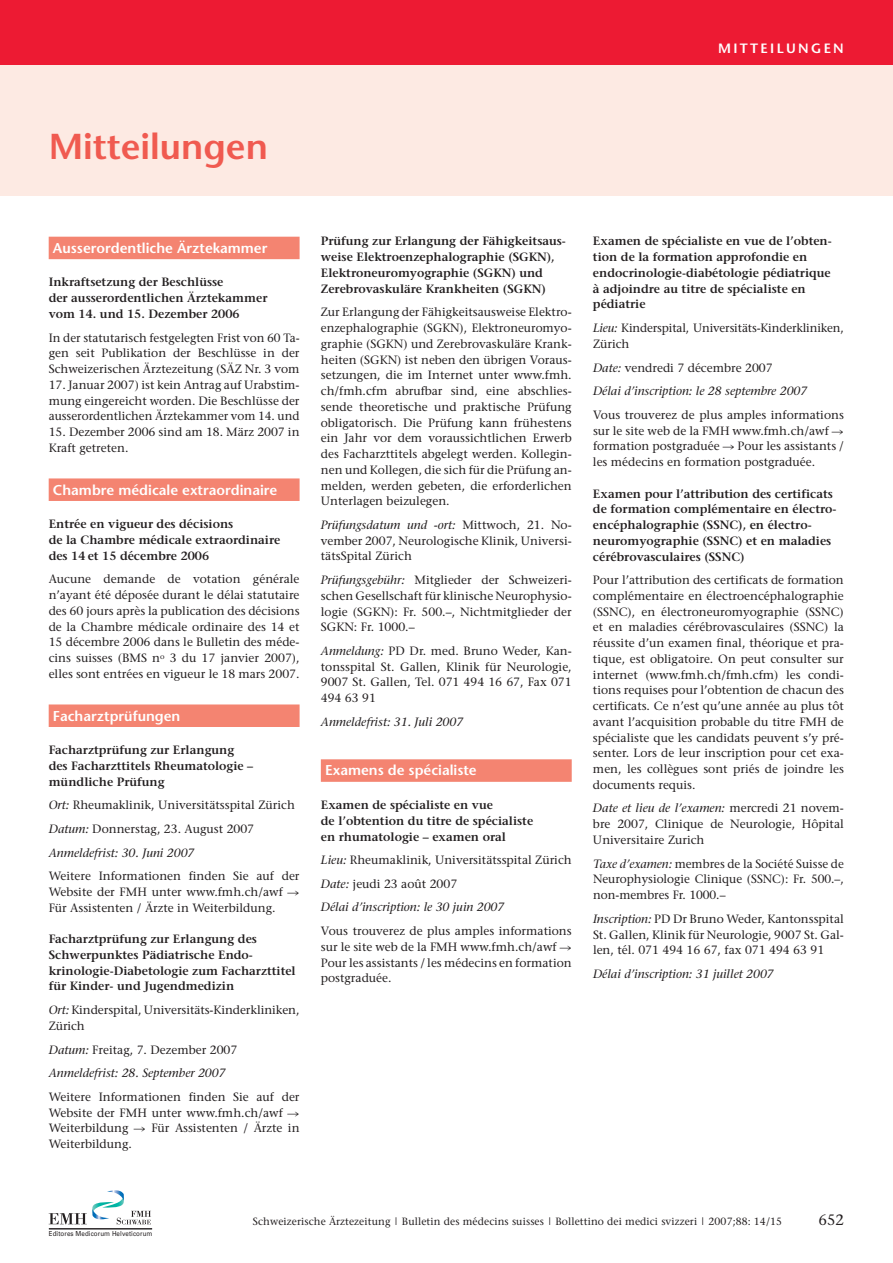
<style>
.page{position:relative;width:893px;height:1263px;background:#fff}
.page>*{position:absolute;margin:0;border:0;box-sizing:border-box;transform-origin:0 0}
.t1{font:600 36px "Stone Sans";color:#f05a50}
.t2{font:15px "Stone Serif";color:#231f20}
.t3{font:600 14.25px "Stone Sans";color:#fff}
.t4{font:600 13.5px "Stone Sans";letter-spacing:.17em;color:#fff}
.t5{font:12px/15.8px "Stone Serif";color:#231f20;text-align:justify}
.t6{font:600 12px/15.8px "Stone Serif";color:#231f20}
.t7{font:italic 12px/23.7px "Stone Serif";color:#231f20}
.t8{font:10.5px "Stone Serif";letter-spacing:.01em;color:#231f20}
.t9{font:6.9px "Univers";letter-spacing:.015em;color:#231f20;scale:.9 1}
.s1{font-style:italic}
.s2{font-family:"European Pi Four"}
.s3{font-style:normal}
</style>
<div class="page">
<div style="left:0;top:64px;width:893px;height:132px;background:#fdeae3"></div>
<div style="left:49px;top:237px;width:251px;height:22px;background:#f48471"></div>
<div style="left:49px;top:478px;width:251px;height:23px;background:#f48471"></div>
<div style="left:49px;top:704px;width:251px;height:23px;background:#f48471"></div>
<div style="left:321px;top:759px;width:251px;height:23px;background:#f48471"></div>
<svg style="left:49px;top:1190px;width:102px;height:34px"></svg>
<hr style="left:49px;top:1228px;width:103px;height:1px;background:#231f20">
<div style="left:0;top:0;width:893px;height:64px;background:#ed1a33"></div>
<p class="t4" style="left:718px;top:42px;width:127px">MITTEILUNGEN</p>
<h1 class="t1" style="left:49px;top:132px;width:221px">Mitteilungen</h1>
<p class="t3" style="left:53px;top:242px;width:216px">Ausserordentliche Ärztekammer</p>
<p class="t6" style="left:49px;top:275px;width:220px">Inkraftsetzung der Beschlüsse<br>der ausserordentlichen Ärztekammer vom 14. und 15. Dezember 2006</p>
<p class="t5" style="left:49px;top:331px;width:252px">In der statutarisch festgelegten Frist von 60 Ta&shy;gen seit Publikation der Beschlüsse in der Schweizerischen Ärztezeitung (SÄZ Nr. 3 vom</p>
<p class="t5" style="left:49px;top:378px;width:252px">17. Januar 2007) ist kein Antrag auf Urabstim&shy;mung eingereicht worden. Die Beschlüsse der ausserordentlichen Ärztekammer vom 14. und</p>
<p class="t5" style="left:49px;top:425px;width:252px">15. Dezember 2006 sind am 18. März 2007 in<br>Kraft getreten.</p>
<p class="t3" style="left:53px;top:484px;width:226px">Chambre médicale extraordinaire</p>
<p class="t6" style="left:49px;top:517px;width:233px">Entrée en vigueur des décisions<br>de la Chambre médicale extraordinaire des 14 et 15 décembre 2006</p>
<p class="t5" style="left:49px;top:572px;width:252px">Aucune demande de votation générale n’ayant été déposée durant le délai statutaire des 60 jours après la publication des décisions de la Chambre médicale ordinaire des 14 et 15 décembre 2006 dans le Bulletin des méde&shy;cins suisses (BMS n<sup>o</sup> 3 du 17 janvier 2007), elles sont entrées en vigueur le 18 mars 2007.</p>
<p class="t3" style="left:53px;top:710px;width:129px">Facharztprüfungen</p>
<p class="t6" style="left:49px;top:743px;width:206px">Facharztprüfung zur Erlangung des Facharzttitels Rheumatologie – mündliche Prüfung</p>
<p class="t5" style="left:49px;top:794px;width:248px;line-height:23.7px;text-align:left"><span class="s1">Ort:</span> Rheumaklinik, Universitätsspital Zürich<br><span class="s1">Datum:</span> Donnerstag, 23. August 2007<br><span class="s1">Anmeldefrist: 30. Juni 2007</span></p>
<p class="t5" style="left:49px;top:869px;width:252px">Weitere Informationen finden Sie auf der Website der FMH unter www.fmh.ch/awf <span class="s2">- </span>Für Assistenten / Ärzte in Weiterbildung.</p>
<p class="t6" style="left:49px;top:932px;width:248px">Facharztprüfung zur Erlangung des Schwerpunktes Pädiatrische Endo&shy;krinologie-Diabetologie zum Facharzttitel für Kinder- und Jugendmedizin</p>
<p class="t5" style="left:49px;top:1003px;width:252px"><span class="s1">Ort:</span> Kinderspital, Universitäts-Kinderkliniken,<br>Zürich</p>
<p class="t7" style="left:49px;top:1038px;width:190px">Datum: <span class="s3">Freitag, 7. Dezember 2007<br></span>Anmeldefrist: 28. September 2007</p>
<p class="t5" style="left:49px;top:1090px;width:252px">Weitere Informationen finden Sie auf der Website der FMH unter www.fmh.ch/awf <span class="s2">- </span>Weiterbildung <span class="s2">-</span> Für Assistenten / Ärzte in Weiterbildung.</p>
<p class="t6" style="left:321px;top:234px;width:247px">Prüfung zur Erlangung der Fähigkeitsaus&shy;weise Elektroenzephalographie (SGKN), Elektroneuromyographie (SGKN) und Zerebrovaskuläre Krankheiten (SGKN)</p>
<p class="t5" style="left:321px;top:305px;width:252px">Zur Erlangung der Fähigkeitsausweise Elektro&shy;enzephalographie (SGKN), Elektroneuromyo&shy;graphie (SGKN) und Zerebrovaskuläre Krank&shy;heiten (SGKN) ist neben den übrigen Voraus&shy;setzungen, die im Internet unter www.fmh. ch/fmh.cfm abrufbar sind, eine abschlies&shy;sende theoretische und praktische Prüfung obligatorisch. Die Prüfung kann frühestens ein Jahr vor dem voraussichtlichen Erwerb des Facharzttitels abgelegt werden. Kollegin&shy;nen und Kollegen, die sich für die Prüfung an&shy;melden, werden gebeten, die erforderlichen Unterlagen beizulegen.</p>
<p class="t5" style="left:321px;top:518px;width:252px"><span class="s1">Prüfungsdatum und -ort:</span> Mittwoch, 21. No&shy;vember 2007, Neurologische Klinik, Universi&shy;tätsSpital Zürich</p>
<p class="t5" style="left:321px;top:573px;width:252px"><span class="s1">Prüfungsgebühr:</span> Mitglieder der Schweizeri&shy;schen Gesellschaft für klinische Neurophysio&shy;logie (SGKN): Fr. 500.–, Nichtmitglieder der SGKN: Fr. 1000.–</p>
<p class="t5" style="left:321px;top:644px;width:252px"><span class="s1">Anmeldung:</span> PD Dr. med. Bruno Weder, Kan&shy;tonsspital St. Gallen, Klinik für Neurologie, 9007 St. Gallen, Tel. 071 494 16 67, Fax 071<br>494 63 91</p>
<p class="t7" style="left:321px;top:711px;width:144px">Anmeldefrist: 31. Juli 2007</p>
<p class="t3" style="left:325px;top:765px;width:153px">Examens de spécialiste</p>
<p class="t6" style="left:321px;top:798px;width:214px">Examen de spécialiste en vue<br>de l’obtention du titre de spécialiste en rhumatologie – examen oral</p>
<p class="t5" style="left:321px;top:849px;width:252px;line-height:23.7px;text-align:left"><span class="s1">Lieu:</span> Rheumaklinik, Universitätsspital Zürich<br><span class="s1">Date:</span> jeudi 23 août 2007<br><span class="s1">Délai d’inscription: le 30 juin 2007</span></p>
<p class="t5" style="left:321px;top:924px;width:252px">Vous trouverez de plus amples informations sur le site web de la FMH www.fmh.ch/awf <span class="s2">- </span>Pour les assistants / les médecins en formation postgraduée.</p>
<p class="t6" style="left:593px;top:234px;width:240px">Examen de spécialiste en vue de l’obten&shy;tion de la formation approfondie en endocrinologie-diabétologie pédiatrique à adjoindre au titre de spécialiste en pédiatrie</p>
<p class="t5" style="left:593px;top:321px;width:252px"><span class="s1">Lieu:</span> Kinderspital, Universitäts-Kinderkliniken,<br>Zürich</p>
<p class="t7" style="left:593px;top:357px;width:216px">Date: <span class="s3">vendredi 7 décembre 2007<br></span>Délai d’inscription: le 28 septembre 2007</p>
<p class="t5" style="left:593px;top:408px;width:252px">Vous trouverez de plus amples informations sur le site web de la FMH www.fmh.ch/awf <span class="s2">- </span>formation postgraduée <span class="s2">-</span> Pour les assistants / les médecins en formation postgraduée.</p>
<p class="t6" style="left:593px;top:486px;width:245px">Examen pour l’attribution des certificats de formation complémentaire en électro&shy;encéphalographie (SSNC), en électro&shy;neuromyographie (SSNC) et en maladies cérébrovasculaires (SSNC)</p>
<p class="t5" style="left:593px;top:573px;width:252px">Pour l’attribution des certificats de formation complémentaire en électroencéphalographie (SSNC), en électroneuromyographie (SSNC) et en maladies cérébrovasculaires (SSNC) la réussite d’un examen final, théorique et pra&shy;tique, est obligatoire. On peut consulter sur internet (www.fmh.ch/fmh.cfm) les condi&shy;tions requises pour l’obtention de chacun des certificats. Ce n’est qu’une année au plus tôt avant l’acquisition probable du titre FMH de spécialiste que les candidats peuvent s’y pré&shy;senter. Lors de leur inscription pour cet exa&shy;men, les collègues sont priés de joindre les documents requis.</p>
<p class="t5" style="left:593px;top:801px;width:252px"><span class="s1">Date et lieu de l’examen:</span> mercredi 21 novem&shy;bre 2007, Clinique de Neurologie, Hôpital Universitaire Zurich</p>
<p class="t5" style="left:593px;top:857px;width:252px"><span class="s1">Taxe d’examen:</span> membres de la Société Suisse de Neurophysiologie Clinique (SSNC): Fr. 500.–, non-membres Fr. 1000.–</p>
<p class="t5" style="left:593px;top:912px;width:252px"><span class="s1">Inscription:</span> PD Dr Bruno Weder, Kantonsspital St. Gallen, Klinik für Neurologie, 9007 St. Gal&shy;len, tél. 071 494 16 67, fax 071 494 63 91</p>
<p class="t7" style="left:593px;top:963px;width:182px">Délai d’inscription: 31 juillet 2007</p>
<p class="t9" style="left:49px;top:1229px;width:117px">Editores Medicorum Helveticorum</p>
<p class="t8" style="left:253px;top:1217px;width:531px">Schweizerische Ärztezeitung | Bulletin des médecins suisses | Bollettino dei medici svizzeri | 2007;88: 14/15</p>
<p class="t2" style="left:818px;top:1213px;width:27px">652</p>
</div>
